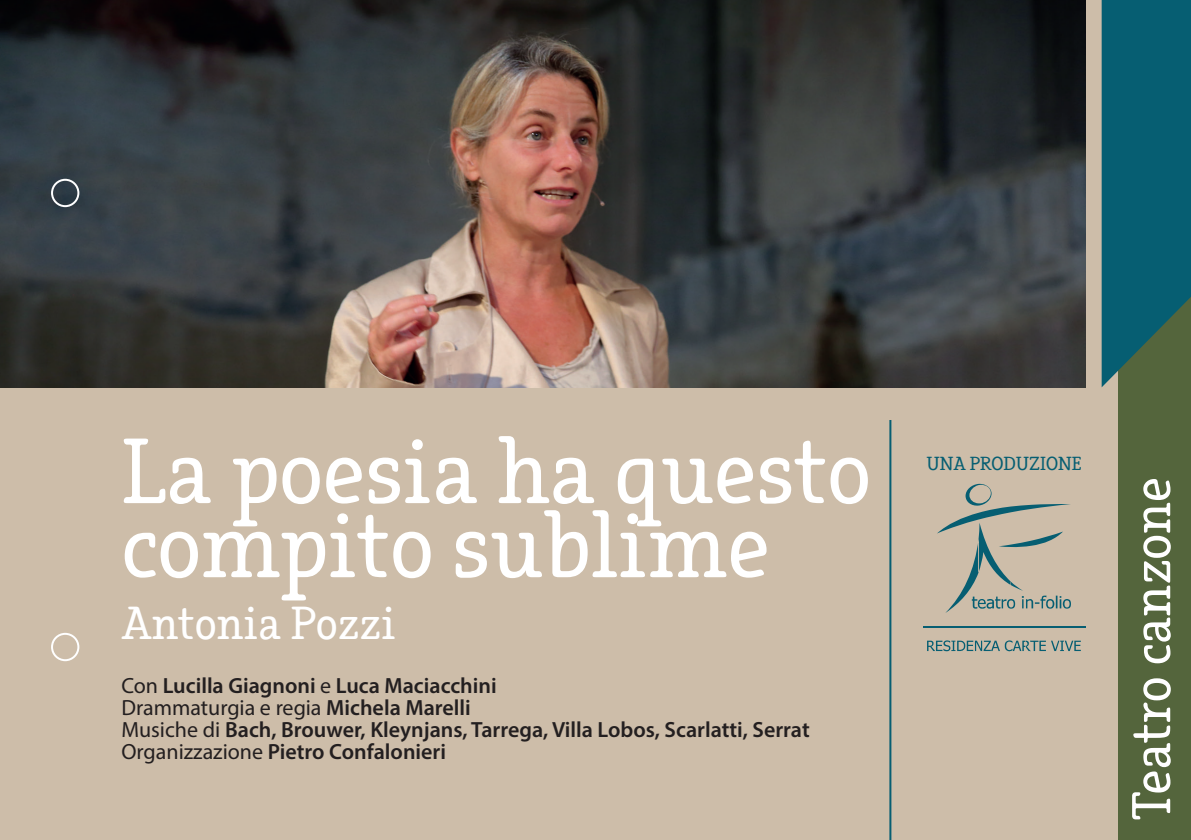
<style>
.page{position:relative;width:1191px;height:840px;background:#fff}
.page>*{position:absolute;margin:0;border:0;box-sizing:border-box;transform-origin:0 0}
.t1{font:88px/74px "Efja";color:#fff}
.t2{font:52px "Efja";color:#fff}
.t3{font:44px "Efja";color:#fff}
.t4{font:600 22px/22px "Myriad Pro";color:#231f20}
.t5{font:18px "Efja";color:#065e72}
.s1{font-weight:400}
</style>
<div class="page">
<div style="left:0;top:0;width:1191px;height:839px;background:#cdbda9"></div>
<div style="left:1119px;top:0;width:72px;height:839px;background:#54653c"></div>
<svg style="left:1101px;top:0;width:90px;height:387px;background:#12606d"></svg>
<svg style="left:937px;top:483px;width:134px;height:129px"></svg>
<svg style="left:927px;top:640px;width:153px;height:11px"></svg>
<hr style="left:922px;top:625px;width:163px;height:2px;background:#065e72">
<hr style="left:889px;top:420px;width:2px;height:419px;background:#065e72">
<img style="left:0;top:0;width:1085px;height:387px">
<div style="left:51px;top:179px;width:28px;height:28px;border:2px solid #fff;border-radius:50%"></div>
<div style="left:51px;top:632px;width:28px;height:28px;border:2px solid #fff;border-radius:50%"></div>
<h1 class="t1" style="left:121px;top:436px;width:751px">La poesia ha questo compito sublime</h1>
<h3 class="t3" style="left:121px;top:597px;width:276px">Antonia Pozzi</h3>
<p class="t4" style="left:121px;top:674px;width:690px"><span class="s1">Con</span> Lucilla Giagnoni <span class="s1">e</span> Luca Maciacchini<br><span class="s1">Drammaturgia e regia</span> Michela Marelli<br><span class="s1">Musiche di</span> Bach, Brouwer, Kleynjans, Tarrega, Villa Lobos, Scarlatti, Serrat <span class="s1">Organizzazione</span> Pietro Confalonieri</p>
<p class="t5" style="left:926px;top:452px;width:157px">UNA PRODUZIONE</p>
<h2 class="t2" style="left:1120px;top:819px;width:345px;rotate:-90deg">Teatro canzone</h2>
</div>
